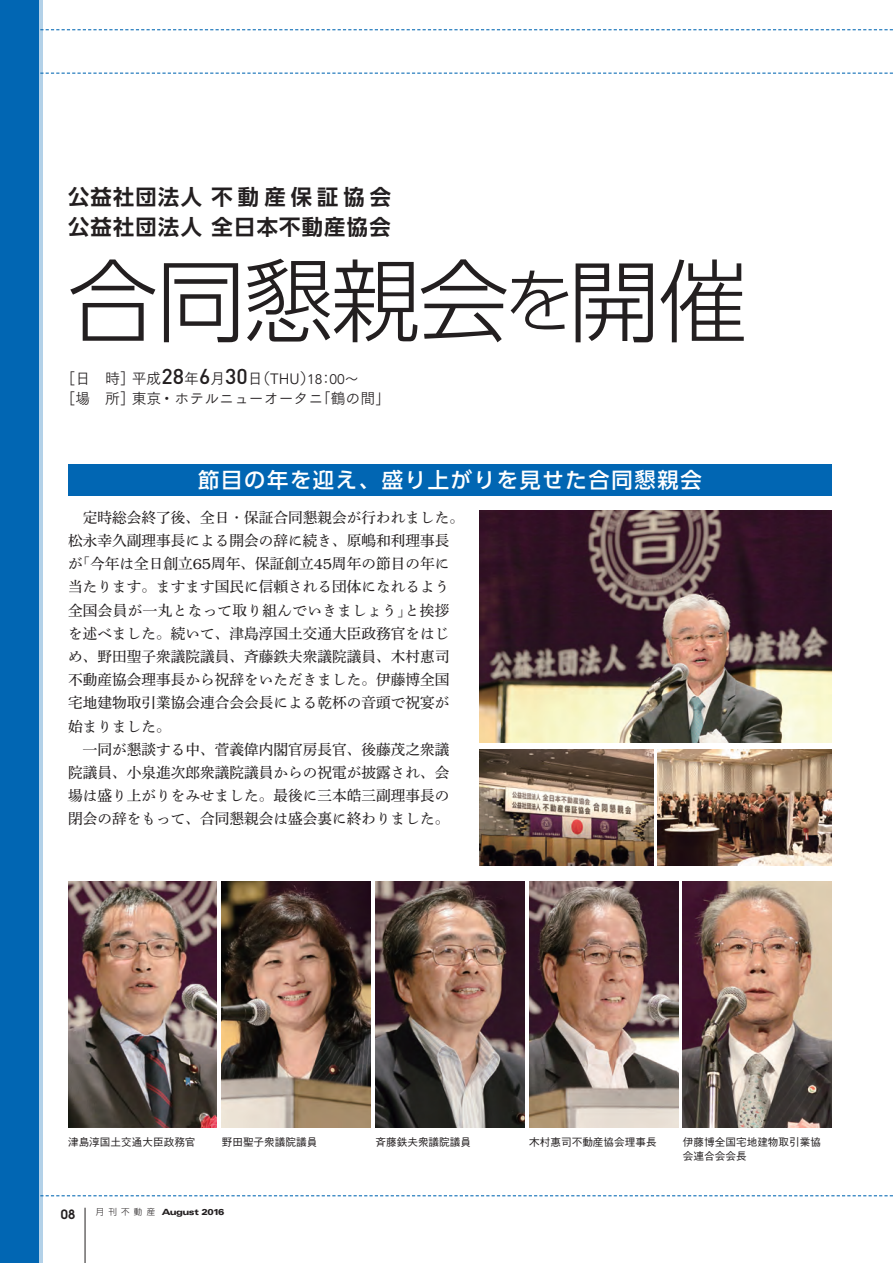
<style>
.page{position:relative;width:893px;height:1263px;background:#fff}
.page>*{position:absolute;margin:0;border:0;box-sizing:border-box;transform-origin:0 0}
.t1{font:300 90.3px "UD Shin Go Pr 6";letter-spacing:-.03em;color:#231f20}
.t2{font:500 21.3px "UD Shin Go Pr 6";letter-spacing:.08em;color:#fff}
.t3{font:700 21.3px "UD Shin Go Pr 6 De";letter-spacing:.06em;color:#231f20}
.t4{font:700 21.3px "UD Shin Go Pr 6 De";letter-spacing:.24em;color:#231f20}
.t5{font:14.85px/19.4px "Tsuku Go Pro R";color:#231f20}
.t6{font:14.7px/23.2px "Shuei Min Pro M";color:#231f20}
.t7{font:600 12.75px "Avant Garde";color:#231f20}
.t8{font:500 10.65px/13.8px "Gothic BBB Pr 6";color:#231f20}
.t9{font:900 expanded 8.55px "Univers";letter-spacing:-.07em;color:#231f20}
.s1{font-size:69.15px}
.s2{font-family:"DIN";font-weight:500;font-size:21.3px}
.s3{font-family:"Avenir"}
.s4{font-family:"Avenir";font-size:13.8px}
.s5{font-size:13.8px}
.s6{font-family:"Ryumin Pro"}
.s7{font-family:"Hira Min Pro W3"}
.s8{font-family:"Bookman";font-weight:300}
.s9{font-family:"UD Shin Go Pr 6";font-weight:300;font-stretch:normal}
</style>
<div class="page">
<div style="left:68px;top:464px;width:764px;height:31px;background:#0166b3"></div>
<svg style="left:43px;top:29px;width:850px;height:1px"></svg>
<svg style="left:43px;top:73px;width:850px;height:1px"></svg>
<svg style="left:43px;top:1195px;width:850px;height:1px"></svg>
<div style="left:0;top:0;width:43px;height:1263px;background:#0166b3"></div>
<img style="left:68px;top:881px;width:149px;height:247px">
<img style="left:222px;top:881px;width:149px;height:247px">
<img style="left:375px;top:881px;width:149px;height:247px">
<img style="left:529px;top:881px;width:149px;height:247px">
<img style="left:683px;top:881px;width:149px;height:247px">
<img style="left:479px;top:510px;width:353px;height:233px">
<img style="left:657px;top:749px;width:175px;height:116px">
<img style="left:479px;top:750px;width:174px;height:116px">
<hr style="left:85px;top:1208px;width:1px;height:55px;background:#231f20">
<p class="t4" style="left:68px;top:180px;width:325px">公益社団法人 不動産保証協会</p>
<p class="t3" style="left:68px;top:209px;width:324px">公益社団法人 全日本不動産協会</p>
<p class="t1" style="left:68px;top:228px;width:681px">合同懇親会<span class="s1">を</span>開催</p>
<p class="t5" style="left:61px;top:368px;width:331px">［日　時］平成<span class="s2">28</span>年<span class="s2">6</span>月<span class="s2">30</span>日（<span class="s3">THU</span>）<span class="s4">18</span><span class="s5">：</span><span class="s4">00</span><span class="s5">～<br></span>［場　所］東京・ホテルニューオータニ「鶴の間」</p>
<p class="t2" style="left:198px;top:462px;width:505px">節目の年を迎え、盛り上がりを見せた合同懇親会</p>
<p class="t6" style="left:68px;top:505px;width:398px">　定時総会終了後<span class="s6">、</span>全日<span class="s6">・</span>保証合同懇親会が行われました<span class="s6">。</span>松永幸久副理事長による開会の辞に続き<span class="s6">、</span>原嶋和利理事長が<span class="s7">「</span>今年は全日創立<span class="s8">65</span>周年<span class="s6">、</span>保証創立<span class="s8">45</span>周年の節目の年に当たります<span class="s6">。</span>ますます国民に信頼される団体になれるよう全国会員が一丸となって取り組んでいきましょう<span class="s7">」</span>と挨拶を述べました<span class="s6">。</span>続いて<span class="s6">、</span>津島淳国土交通大臣政務官をはじめ<span class="s6">、</span>野田聖子衆議院議員<span class="s6">、</span>斉藤鉄夫衆議院議員<span class="s6">、</span>木村惠司不動産協会理事長から祝辞をいただきました<span class="s6">。</span>伊藤博全国宅地建物取引業協会連合会会長による乾杯の音頭で祝宴が始まりました<span class="s6">。<br></span>　一同が懇談する中<span class="s6">、</span>菅義偉内閣官房長官<span class="s6">、</span>後藤茂之衆議院議員<span class="s6">、</span>小泉進次郎衆議院議員からの祝電が披露され<span class="s6">、</span>会場は盛り上がりをみせました<span class="s6">。</span>最後に三本皓三副理事長の閉会の辞をもって<span class="s6">、</span>合同懇親会は盛会裏に終わりました<span class="s6">。</span></p>
<p class="t8" style="left:68px;top:1134px;width:129px">津島淳国土交通大臣政務官</p>
<p class="t8" style="left:222px;top:1134px;width:97px">野田聖子衆議院議員</p>
<p class="t8" style="left:375px;top:1134px;width:97px">斉藤鉄夫衆議院議員</p>
<p class="t8" style="left:529px;top:1134px;width:129px">木村惠司不動産協会理事長</p>
<p class="t8" style="left:683px;top:1134px;width:140px">伊藤博全国宅地建物取引業協会連合会会長</p>
<p class="t7" style="left:61px;top:1206px;width:16px">08</p>
<p class="t9" style="left:96px;top:1207px;width:130px"><span class="s9">月刊不動産</span> August 2016</p>
</div>
